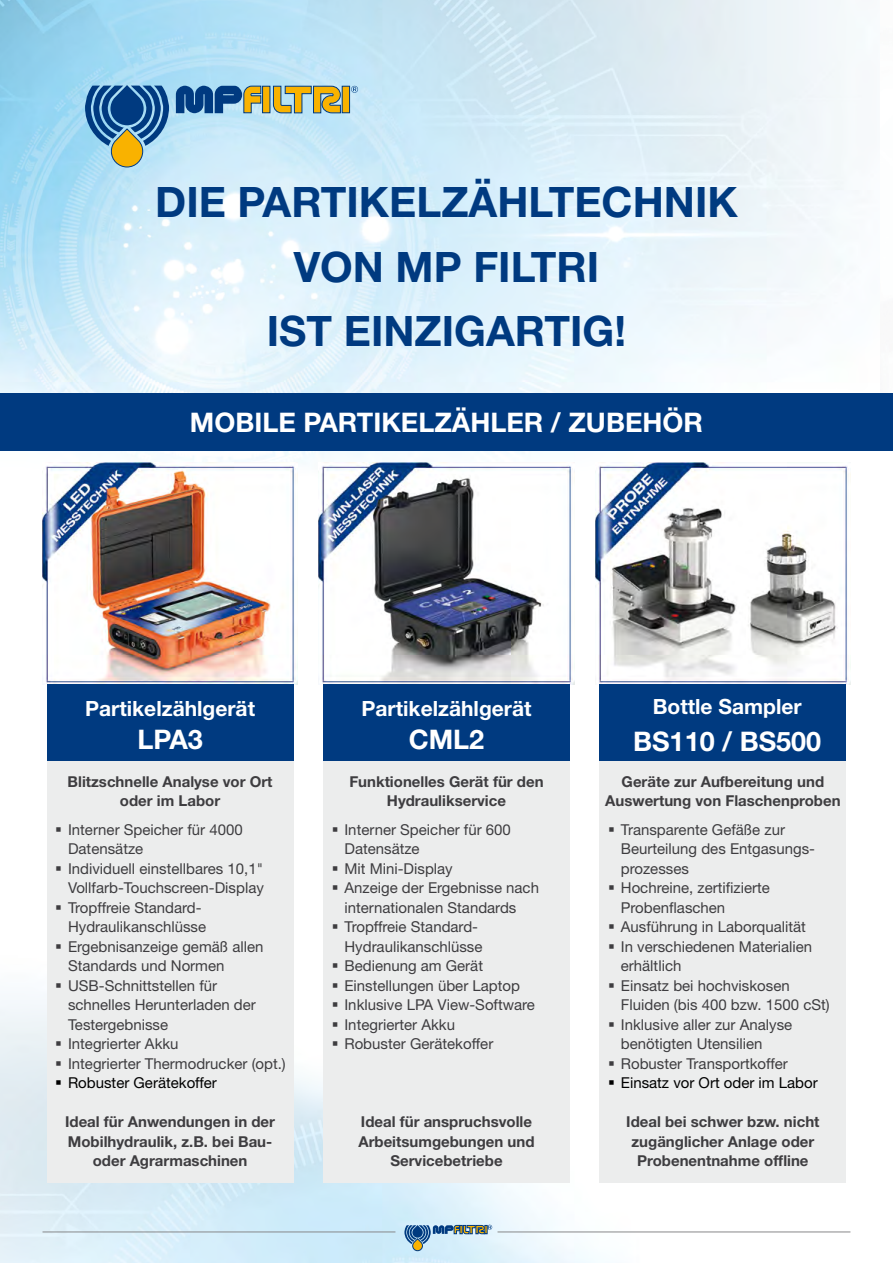
<style>
.page{position:relative;width:893px;height:1263px;background:#fff}
.page>*{position:absolute;margin:0;border:0;box-sizing:border-box;transform-origin:0 0}
.Typenschlüssel_norma{font:700 42px "Helvetica Neue LT Std";color:#003a80}
.Typenschlüssel_norma-2{font:700 27px "Helvetica Neue LT Std";color:#fff}
.Typenschlüssel_norma-3{font:700 21px "Helvetica Neue LT Std";color:#fff}
.t1{font:15px/19.5px "Helvetica Neue LT Std";color:#3e3d40}
.t2{font:700 15px/19.5px "Helvetica Neue LT Std";color:#3e3d40;text-align:center}
.t3{font:15px "Helvetica Neue LT Std";color:#000}
</style>
<div class="page">
<img style="left:0;top:0;width:857px;height:1263px">
<div style="left:47px;top:757px;width:246px;height:425px;background:#eceded"></div>
<div style="left:323px;top:757px;width:247px;height:425px;background:#eceded"></div>
<div style="left:600px;top:757px;width:246px;height:425px;background:#eceded"></div>
<img style="left:43px;top:462px;width:255px;height:222px">
<img style="left:319px;top:462px;width:255px;height:222px">
<img style="left:595px;top:462px;width:255px;height:222px">
<div style="left:47px;top:685px;width:246px;height:76px;background:#003a80"></div>
<div style="left:323px;top:685px;width:247px;height:76px;background:#003a80"></div>
<div style="left:600px;top:685px;width:246px;height:76px;background:#003a80"></div>
<svg style="left:85px;top:85px;width:84px;height:83px;background:#648da4"></svg>
<svg style="left:273px;top:85px;width:68px;height:29px;background:#b7ab65"></svg>
<div style="left:342px;top:86px;width:7px;height:27px;background:#f9b200"></div>
<div style="left:342px;top:86px;width:8px;height:27px;border:1px solid #003a80"></div>
<div style="left:263px;top:86px;width:7px;height:27px;background:#f9b200"></div>
<div style="left:262px;top:86px;width:8px;height:27px;border:1px solid #003a80"></div>
<svg style="left:176px;top:85px;width:86px;height:29px;background:#527995"></svg>
<svg style="left:351px;top:86px;width:7px;height:7px"></svg>
<div style="left:0;top:393px;width:893px;height:58px;background:#003a80"></div>
<svg style="left:404px;top:1225px;width:88px;height:26px;background:#9bb6c6"></svg>
<hr style="left:43px;top:1231px;width:352px;height:1px;background:#87888a">
<hr style="left:497px;top:1231px;width:353px;height:1px;background:#87888a">
<p class="Typenschlüssel_norma" style="left:155px;top:176px;width:584px">DIE PARTIKELZÄHLTECHNIK</p>
<p class="Typenschlüssel_norma" style="left:294px;top:241px;width:307px">VON MP FILTRI</p>
<p class="Typenschlüssel_norma" style="left:267px;top:305px;width:361px">IST EINZIGARTIG!</p>
<p class="Typenschlüssel_norma-2" style="left:190px;top:405px;width:514px">MOBILE PARTIKELZÄHLER / ZUBEHÖR</p>
<p class="Typenschlüssel_norma-3" style="left:85px;top:696px;width:171px">Partikelzählgerät</p>
<p class="Typenschlüssel_norma-2" style="left:137px;top:722px;width:67px">LPA3</p>
<p class="t2" style="left:68px;top:771px;width:206px">Blitzschnelle Analyse vor Ort oder im Labor</p>
<p class="t1" style="left:68px;top:819px;width:176px">Interner Speicher für 4000<br>Datensätze</p>
<p class="t1" style="left:68px;top:858px;width:197px">Individuell einstellbares 10,1"<br>Vollfarb-Touchscreen-Display</p>
<p class="t1" style="left:68px;top:897px;width:140px">Tropffreie Standard-<br>Hydraulikanschlüsse</p>
<p class="t1" style="left:68px;top:936px;width:197px">Ergebnisanzeige gemäß allen<br>Standards und Normen</p>
<p class="t1" style="left:68px;top:975px;width:189px">USB-Schnittstellen für schnelles Herunterladen der<br>Testergebnisse</p>
<p class="t1" style="left:68px;top:1034px;width:112px">Integrierter Akku</p>
<p class="t1" style="left:68px;top:1053px;width:219px">Integrierter Thermodrucker (opt.)</p>
<p class="t3" style="left:68px;top:1074px;width:150px">Robuster Gerätekoffer</p>
<p class="t2" style="left:65px;top:1112px;width:211px">Ideal für Anwendungen in der<br>Mobilhydraulik, z.B. bei Bau&shy;oder Agrarmaschinen</p>
<p class="Typenschlüssel_norma-3" style="left:362px;top:696px;width:171px">Partikelzählgerät</p>
<p class="Typenschlüssel_norma-2" style="left:409px;top:722px;width:77px">CML2</p>
<p class="t2" style="left:349px;top:771px;width:196px">Funktionelles Gerät für den</p>
<p class="t2" style="left:387px;top:791px;width:121px">Hydraulikservice</p>
<p class="t1" style="left:344px;top:819px;width:168px">Interner Speicher für 600<br>Datensätze</p>
<p class="t1" style="left:344px;top:858px;width:110px">Mit Mini-Display</p>
<p class="t1" style="left:344px;top:878px;width:196px">Anzeige der Ergebnisse nach internationalen Standards</p>
<p class="t1" style="left:344px;top:917px;width:140px">Tropffreie Standard-<br>Hydraulikanschlüsse</p>
<p class="t1" style="left:344px;top:956px;width:140px">Bedienung am Gerät</p>
<p class="t1" style="left:344px;top:975px;width:177px">Einstellungen über Laptop</p>
<p class="t1" style="left:344px;top:995px;width:192px">Inklusive LPA View-Software</p>
<p class="t1" style="left:344px;top:1014px;width:112px">Integrierter Akku</p>
<p class="t1" style="left:344px;top:1034px;width:150px">Robuster Gerätekoffer</p>
<p class="t2" style="left:358px;top:1112px;width:178px">Ideal für anspruchsvolle<br>Arbeitsumgebungen und<br>Servicebetriebe</p>
<p class="Typenschlüssel_norma-3" style="left:653px;top:694px;width:150px">Bottle Sampler</p>
<p class="Typenschlüssel_norma-2" style="left:633px;top:724px;width:190px">BS110 / BS500</p>
<p class="t2" style="left:605px;top:771px;width:237px">Geräte zur Aufbereitung und<br>Auswertung von Flaschenproben</p>
<p class="t1" style="left:621px;top:819px;width:196px">Transparente Gefäße zur<br>Beurteilung des Entgasungs&shy;prozesses</p>
<p class="t1" style="left:621px;top:878px;width:151px">Hochreine, zertifizierte<br>Probenflaschen</p>
<p class="t1" style="left:621px;top:917px;width:187px">Ausführung in Laborqualität</p>
<p class="t1" style="left:621px;top:936px;width:193px">In verschiedenen Materialien erhältlich</p>
<p class="t1" style="left:621px;top:975px;width:210px">Einsatz bei hochviskosen<br>Fluiden (bis 400 bzw. 1500 cSt)</p>
<p class="t1" style="left:621px;top:1014px;width:173px">Inklusive aller zur Analyse benötigten Utensilien</p>
<p class="t1" style="left:621px;top:1053px;width:168px">Robuster Transportkoffer</p>
<p class="t3" style="left:621px;top:1074px;width:198px">Einsatz vor Ort oder im Labor</p>
<p class="t2" style="left:626px;top:1112px;width:195px">Ideal bei schwer bzw. nicht zugänglicher Anlage oder<br>Probenentnahme offline</p>
</div>
